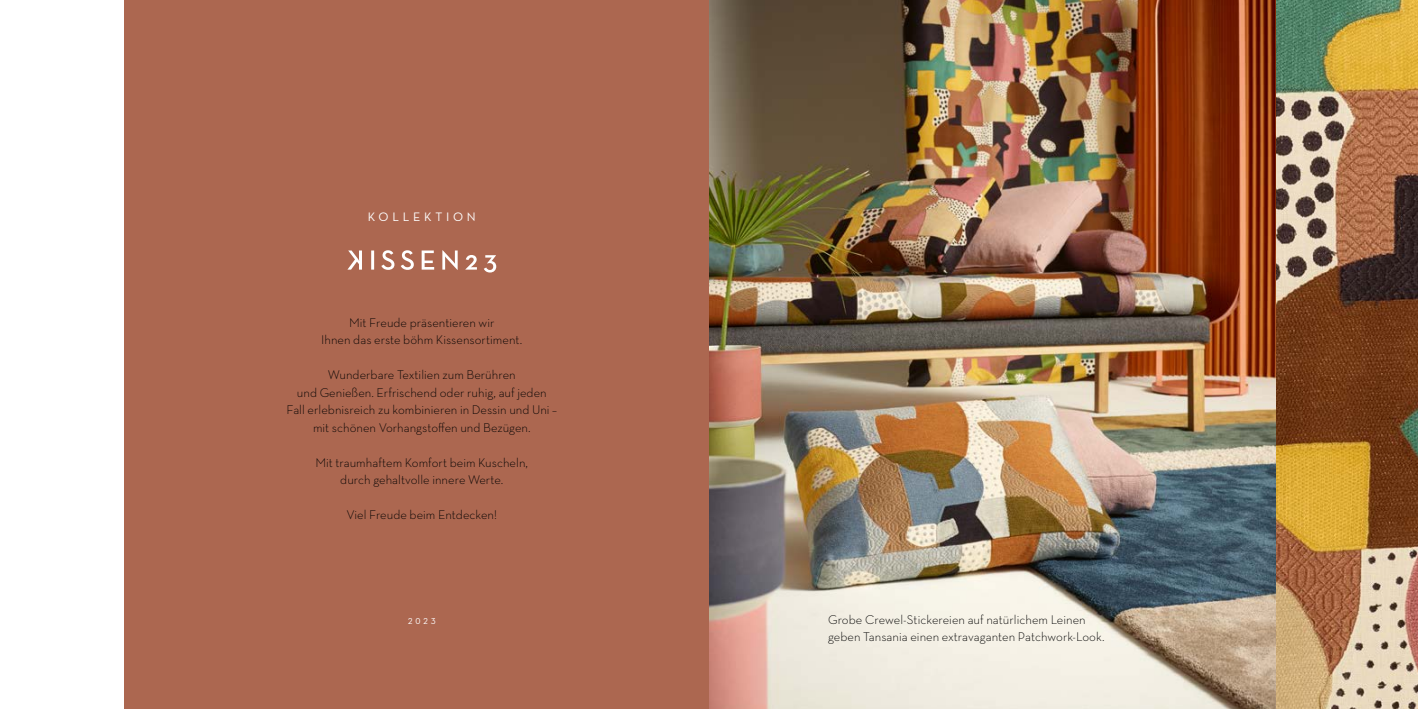
<style>
.page{position:relative;width:1418px;height:709px;background:#fff}
.page>*{position:absolute;margin:0;border:0;box-sizing:border-box;transform-origin:0 0}
.t1{font:300 12.75px/17.5px "Neutra Text TF";letter-spacing:.005em;color:#000;text-align:center}
.t2{font:12.5px "Neutra Text TF";letter-spacing:.3em;color:#fff}
.t3{font:8.75px "Neutra Text TF Book Alt";color:#fff}
</style>
<div class="page">
<img style="left:709px;top:0;width:567px;height:709px">
<img style="left:1276px;top:0;width:141px;height:709px">
<div style="left:124px;top:0;width:585px;height:709px;background:#ac6750"></div>
<svg style="left:371px;top:250px;width:125px;height:22px"></svg>
<svg style="left:347px;top:250px;width:15px;height:20px"></svg>
<p class="t2" style="left:368px;top:210px;width:110px">KOLLEKTION</p>
<p class="t1" style="left:321px;top:313px;width:202px">Mit Freude präsentieren wir<br>Ihnen das erste böhm Kissensortiment.</p>
<p class="t1" style="left:286px;top:366px;width:272px">Wunderbare Textilien zum Berühren<br>und Genießen. Erfrischend oder ruhig, auf jeden Fall erlebnisreich zu kombinieren in Dessin und Uni – mit schönen Vorhangstoffen und Bezügen.</p>
<p class="t1" style="left:315px;top:453px;width:214px">Mit traumhaftem Komfort beim Kuscheln, durch gehaltvolle innere Werte.</p>
<p class="t1" style="left:346px;top:506px;width:152px">Viel Freude beim Entdecken!</p>
<p class="t3" style="left:407px;top:615px;width:30px">2023</p>
<p class="t1" style="left:828px;top:610px;width:278px;text-align:left">Grobe Crewel-Stickereien auf natürlichem Leinen geben Tansania einen extravaganten Patchwork-Look.</p>
</div>
